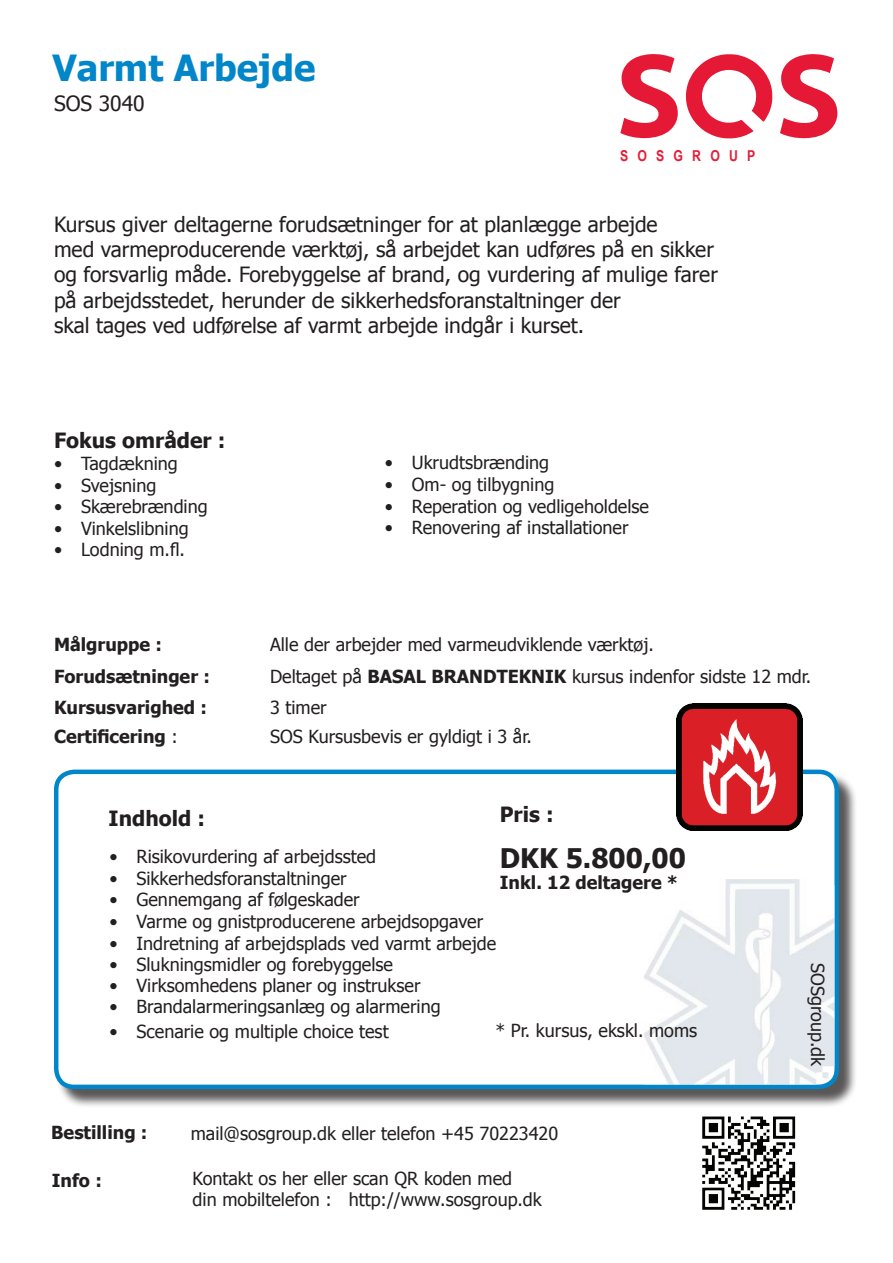
<style>
.page{position:relative;width:893px;height:1263px;background:#fff}
.page>*{position:absolute;margin:0;border:0;box-sizing:border-box;transform-origin:0 0}
.t1{font:700 36px "Tahoma";color:#0186ca}
.t2{font:700 27px "Tahoma";color:#231f20}
.t3{font:21px/25.2px "Tahoma";color:#231f20}
.t4{font:700 21px "Tahoma";color:#231f20}
.t5{font:18px/21.6px "Tahoma";color:#231f20}
.t6{font:700 18px "Tahoma";color:#231f20}
.t7{font:700 15px "Arial Narrow";letter-spacing:.61em;color:#e61c37}
.s1{font-weight:700}
.s2{font-weight:400}
</style>
<div class="page">
<div style="left:56px;top:772px;width:802px;height:336px;background:#231f20;opacity:.75"></div>
<div style="left:56px;top:772px;width:781px;height:315px;background:#fff;border-radius:18px"></div>
<div style="left:54px;top:770px;width:785px;height:319px;border:4px solid #0186ca;border-radius:18px"></div>
<img style="left:688px;top:1103px;width:114px;height:107px">
<svg style="left:620px;top:54px;width:58px;height:84px"></svg>
<svg style="left:780px;top:54px;width:57px;height:85px"></svg>
<svg style="left:686px;top:54px;width:86px;height:84px"></svg>
<img style="left:676px;top:704px;width:127px;height:126px">
<img style="left:644px;top:879px;width:190px;height:205px">
<h1 class="t1" style="left:52px;top:42px;width:264px">Varmt Arbejde</h1>
<p class="t3" style="left:54px;top:89px;width:92px">SOS 3040</p>
<p class="t7" style="left:620px;top:144px;width:137px">SOSGROUP</p>
<p class="t3" style="left:54px;top:211px;width:665px">Kursus giver deltagerne forudsætninger for at planlægge arbejde<br>med varmeproducerende værktøj, så arbejdet kan udføres på en sikker og forsvarlig måde. Forebyggelse af brand, og vurdering af mulige farer på arbejdsstedet, herunder de sikkerhedsforanstaltninger der<br>skal tages ved udførelse af varmt arbejde indgår i kurset.</p>
<p class="t4" style="left:54px;top:426px;width:173px">Fokus områder :</p>
<p class="t5" style="left:54px;top:452px;width:125px">• Tagdækning</p>
<p class="t5" style="left:54px;top:473px;width:104px">• Svejsning</p>
<p class="t5" style="left:54px;top:495px;width:155px">• Skærebrænding</p>
<p class="t5" style="left:54px;top:517px;width:136px">• Vinkelslibning</p>
<p class="t5" style="left:54px;top:538px;width:133px">• Lodning m.fl.</p>
<p class="t5" style="left:385px;top:451px;width:166px">• Ukrudtsbrænding</p>
<p class="t5" style="left:385px;top:473px;width:171px">• Om- og tilbygning</p>
<p class="t5" style="left:385px;top:494px;width:266px">• Reperation og vedligeholdelse</p>
<p class="t5" style="left:385px;top:516px;width:245px">• Renovering af installationer</p>
<p class="t6" style="left:54px;top:632px;width:110px">Målgruppe :</p>
<p class="t5" style="left:270px;top:633px;width:385px">Alle der arbejder med varmeudviklende værktøj.</p>
<p class="t6" style="left:54px;top:664px;width:157px">Forudsætninger :</p>
<p class="t5" style="left:270px;top:665px;width:543px">Deltaget på <span class="s1">BASAL BRANDTEKNIK</span> kursus indenfor sidste 12 mdr.</p>
<p class="t6" style="left:54px;top:695px;width:155px">Kursusvarighed :</p>
<p class="t5" style="left:270px;top:696px;width:58px">3 timer</p>
<p class="t6" style="left:54px;top:724px;width:125px">Certificering <span class="s2">:</span></p>
<p class="t5" style="left:270px;top:725px;width:263px">SOS Kursusbevis er gyldigt i 3 år.</p>
<p class="t4" style="left:109px;top:804px;width:98px">Indhold :</p>
<p class="t4" style="left:500px;top:799px;width:55px">Pris :</p>
<h2 class="t2" style="left:500px;top:839px;width:188px">DKK 5.800,00</h2>
<p class="t6" style="left:500px;top:870px;width:180px">Inkl. 12 deltagere *</p>
<p class="t5" style="left:110px;top:845px;width:268px">• Risikovurdering af arbejdssted</p>
<p class="t5" style="left:110px;top:867px;width:239px">• Sikkerhedsforanstaltninger</p>
<p class="t5" style="left:110px;top:888px;width:252px">• Gennemgang af følgeskader</p>
<p class="t5" style="left:110px;top:910px;width:375px">• Varme og gnistproducerene arbejdsopgaver</p>
<p class="t5" style="left:110px;top:931px;width:388px">• Indretning af arbejdsplads ved varmt arbejde</p>
<p class="t5" style="left:110px;top:952px;width:285px">• Slukningsmidler og forebyggelse</p>
<p class="t5" style="left:110px;top:973px;width:313px">• Virksomhedens planer og instrukser</p>
<p class="t5" style="left:110px;top:994px;width:333px">• Brandalarmeringsanlæg og alarmering</p>
<p class="t5" style="left:110px;top:1020px;width:281px">• Scenarie og multiple choice test</p>
<p class="t5" style="left:495px;top:1018px;width:203px">* Pr. kursus, ekskl. moms</p>
<p class="t6" style="left:51px;top:1120px;width:98px">Bestilling :</p>
<p class="t6" style="left:52px;top:1168px;width:52px">Info :</p>
<p class="t5" style="left:191px;top:1122px;width:369px">mail@sosgroup.dk eller telefon +45 70223420</p>
<p class="t5" style="left:193px;top:1167px;width:351px">Kontakt os her eller scan QR koden med<br>din mobiltelefon : http://www.sosgroup.dk</p>
<p class="t5" style="left:829px;top:963px;width:105px;rotate:90deg">SOSgroup.dk</p>
</div>
